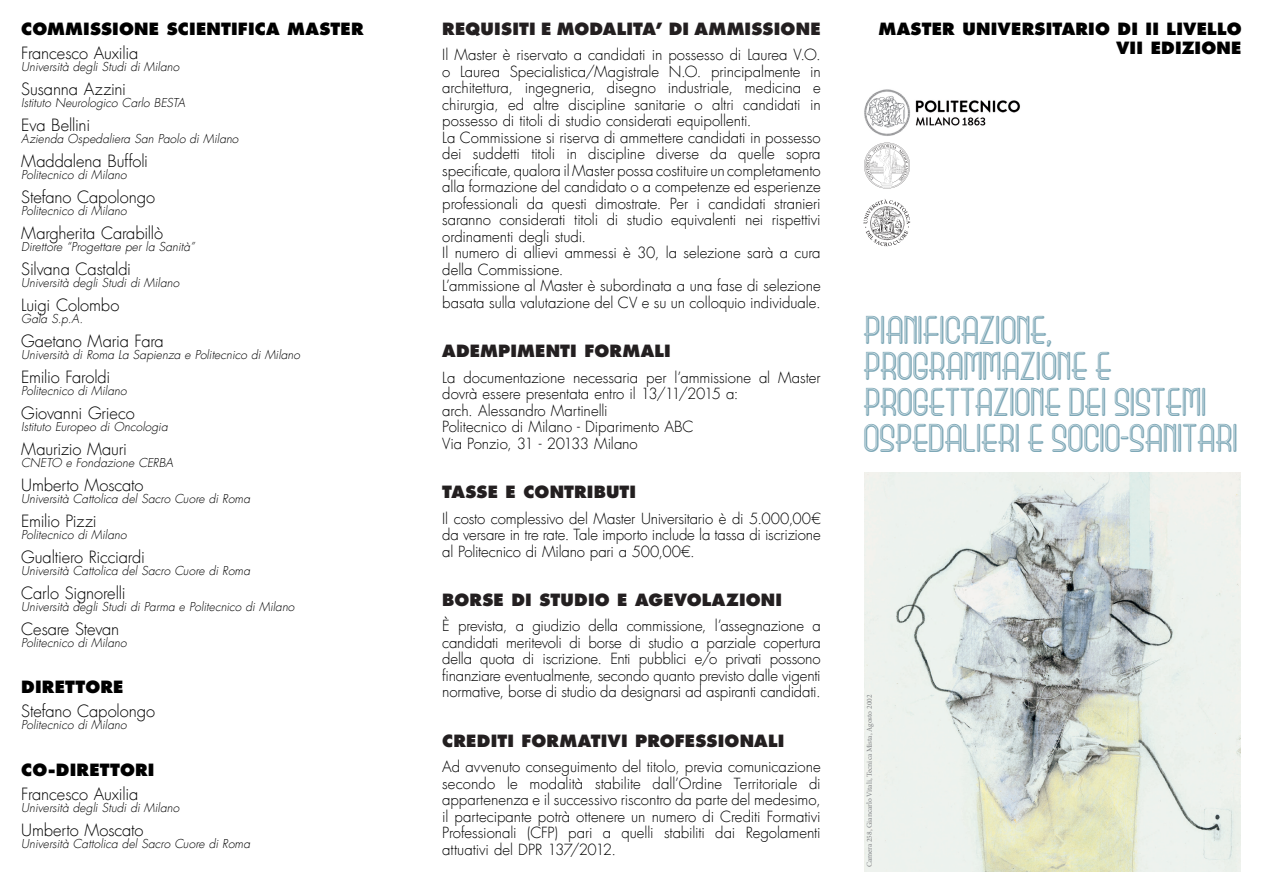
<style>
.page{position:relative;width:1263px;height:893px;background:#fff}
.page>*{position:absolute;margin:0;border:0;box-sizing:border-box;transform-origin:0 0}
.t1{font:37.5px/36px "Beauty School Dropout II";color:#7ea8b7}
.Normale{font:300 16.5px "Futura LT";letter-spacing:-.01em;color:#000}
.Normale-2{font:800 16.5px "Futura LT";letter-spacing:.01em;color:#231f20}
.Normale-3{font:800 16.5px "Futura LT";letter-spacing:.01em;color:#000}
.Normale-4{font:300 15px/16.5px "Futura LT";letter-spacing:-.01em;color:#000;text-align:justify}
.Normale-5{font:italic 300 12px "Futura LT";color:#000}
.t2{font:7.5px "Minion Pro";color:#808285}
</style>
<div class="page">
<svg style="left:864px;top:143px;width:46px;height:46px"></svg>
<svg style="left:864px;top:199px;width:46px;height:47px"></svg>
<img style="left:864px;top:472px;width:377px;height:400px">
<img style="left:864px;top:89px;width:156px;height:47px">
<p class="Normale-3" style="left:21px;top:18px;width:344px">COMMISSIONE SCIENTIFICA MASTER</p>
<p class="Normale" style="left:21px;top:43px;width:119px">Francesco Auxilia</p>
<p class="Normale-5" style="left:21px;top:59px;width:160px">Università degli Studi di Milano</p>
<p class="Normale" style="left:21px;top:79px;width:106px">Susanna Azzini</p>
<p class="Normale-5" style="left:21px;top:95px;width:166px">Istituto Neurologico Carlo BESTA</p>
<p class="Normale" style="left:21px;top:115px;width:70px">Eva Bellini</p>
<p class="Normale-5" style="left:21px;top:131px;width:219px">Azienda Ospedaliera San Paolo di Milano</p>
<p class="Normale" style="left:21px;top:151px;width:128px">Maddalena Buffoli</p>
<p class="Normale-5" style="left:21px;top:167px;width:107px">Politecnico di Milano</p>
<p class="Normale" style="left:21px;top:187px;width:135px">Stefano Capolongo</p>
<p class="Normale-5" style="left:21px;top:203px;width:107px">Politecnico di Milano</p>
<p class="Normale" style="left:21px;top:223px;width:143px">Margherita Carabillò</p>
<p class="Normale-5" style="left:21px;top:239px;width:175px">Direttore “Progettare per la Sanità”</p>
<p class="Normale" style="left:21px;top:259px;width:111px">Silvana Castaldi</p>
<p class="Normale-5" style="left:21px;top:275px;width:160px">Università degli Studi di Milano</p>
<p class="Normale" style="left:21px;top:295px;width:100px">Luigi Colombo</p>
<p class="Normale-5" style="left:21px;top:311px;width:63px">Gala S.p.A.</p>
<p class="Normale" style="left:21px;top:331px;width:144px">Gaetano Maria Fara</p>
<p class="Normale-5" style="left:21px;top:347px;width:280px">Università di Roma La Sapienza e Politecnico di Milano</p>
<p class="Normale" style="left:21px;top:367px;width:91px">Emilio Faroldi</p>
<p class="Normale-5" style="left:21px;top:383px;width:107px">Politecnico di Milano</p>
<p class="Normale" style="left:21px;top:403px;width:115px">Giovanni Grieco</p>
<p class="Normale-5" style="left:21px;top:419px;width:148px">Istituto Europeo di Oncologia</p>
<p class="Normale" style="left:21px;top:439px;width:107px">Maurizio Mauri</p>
<p class="Normale-5" style="left:21px;top:455px;width:153px">CNETO e Fondazione CERBA</p>
<p class="Normale" style="left:21px;top:475px;width:124px">Umberto Moscato</p>
<p class="Normale-5" style="left:21px;top:491px;width:230px">Università Cattolica del Sacro Cuore di Roma</p>
<p class="Normale" style="left:21px;top:511px;width:77px">Emilio Pizzi</p>
<p class="Normale-5" style="left:21px;top:527px;width:107px">Politecnico di Milano</p>
<p class="Normale" style="left:21px;top:547px;width:125px">Gualtiero Ricciardi</p>
<p class="Normale-5" style="left:21px;top:563px;width:230px">Università Cattolica del Sacro Cuore di Roma</p>
<p class="Normale" style="left:21px;top:583px;width:106px">Carlo Signorelli</p>
<p class="Normale-5" style="left:21px;top:599px;width:275px">Università degli Studi di Parma e Politecnico di Milano</p>
<p class="Normale" style="left:21px;top:619px;width:100px">Cesare Stevan</p>
<p class="Normale-5" style="left:21px;top:635px;width:107px">Politecnico di Milano</p>
<p class="Normale-3" style="left:21px;top:676px;width:104px">DIRETTORE</p>
<p class="Normale" style="left:21px;top:701px;width:135px">Stefano Capolongo</p>
<p class="Normale-5" style="left:21px;top:717px;width:107px">Politecnico di Milano</p>
<p class="Normale-3" style="left:21px;top:759px;width:135px">CO-DIRETTORI</p>
<p class="Normale" style="left:21px;top:784px;width:119px">Francesco Auxilia</p>
<p class="Normale-5" style="left:21px;top:800px;width:160px">Università degli Studi di Milano</p>
<p class="Normale" style="left:21px;top:820px;width:124px">Umberto Moscato</p>
<p class="Normale-5" style="left:21px;top:836px;width:230px">Università Cattolica del Sacro Cuore di Roma</p>
<p class="Normale-2" style="left:442px;top:18px;width:380px">REQUISITI E MODALITA’ DI AMMISSIONE</p>
<p class="Normale-4" style="left:442px;top:47px;width:380px">Il Master è riservato a candidati in possesso di Laurea V.O. o Laurea Specialistica/Magistrale N.O. principalmente in architettura, ingegneria, disegno industriale, medicina e chirurgia, ed altre discipline sanitarie o altri candidati in possesso di titoli di studio considerati equipollenti.</p>
<p class="Normale-4" style="left:442px;top:129px;width:380px">La Commissione si riserva di ammettere candidati in possesso dei suddetti titoli in discipline diverse da quelle sopra specificate, qualora il Master possa costituire un completamento alla formazione del candidato o a competenze ed esperienze professionali da questi dimostrate. Per i candidati stranieri saranno considerati titoli di studio equivalenti nei rispettivi ordinamenti degli studi.</p>
<p class="Normale-4" style="left:442px;top:245px;width:380px">Il numero di allievi ammessi è 30, la selezione sarà a cura della Commissione.</p>
<p class="Normale-4" style="left:442px;top:278px;width:380px">L’ammissione al Master è subordinata a una fase di selezione basata sulla valutazione del CV e su un colloquio individuale.</p>
<p class="Normale-2" style="left:442px;top:340px;width:230px">ADEMPIMENTI FORMALI</p>
<p class="Normale-4" style="left:442px;top:369px;width:380px">La documentazione necessaria per l’ammissione al Master dovrà essere presentata entro il 13/11/2015 a:</p>
<p class="Normale-4" style="left:442px;top:402px;width:167px">arch. Alessandro Martinelli</p>
<p class="Normale-4" style="left:442px;top:419px;width:253px">Politecnico di Milano - Diparimento ABC</p>
<p class="Normale-4" style="left:442px;top:435px;width:197px">Via Ponzio, 31 - 20133 Milano</p>
<p class="Normale-2" style="left:442px;top:481px;width:195px">TASSE E CONTRIBUTI</p>
<p class="Normale-4" style="left:442px;top:510px;width:380px">Il costo complessivo del Master Universitario è di 5.000,00€ da versare in tre rate. Tale importo include la tassa di iscrizione al Politecnico di Milano pari a 500,00€.</p>
<p class="Normale-2" style="left:442px;top:589px;width:341px">BORSE DI STUDIO E AGEVOLAZIONI</p>
<p class="Normale-4" style="left:442px;top:618px;width:380px">È prevista, a giudizio della commissione, l’assegnazione a candidati meritevoli di borse di studio a parziale copertura della quota di iscrizione. Enti pubblici e/o privati possono finanziare eventualmente, secondo quanto previsto dalle vigenti normative, borse di studio da designarsi ad aspiranti candidati.</p>
<p class="Normale-2" style="left:442px;top:730px;width:344px">CREDITI FORMATIVI PROFESSIONALI</p>
<p class="Normale-4" style="left:442px;top:759px;width:380px">Ad avvenuto conseguimento del titolo, previa comunicazione secondo le modalità stabilite dall’Ordine Territoriale di appartenenza e il successivo riscontro da parte del medesimo, il partecipante potrà ottenere un numero di Crediti Formativi Professionali (CFP) pari a quelli stabiliti dai Regolamenti attuativi del DPR 137/2012.</p>
<p class="Normale-3" style="left:878px;top:18px;width:365px">MASTER UNIVERSITARIO DI II LIVELLO</p>
<p class="Normale-3" style="left:1116px;top:37px;width:127px">VII EDIZIONE</p>
<p class="t1" style="left:863px;top:312px;width:376px">PIANIFICAZIONE,<br>PROGRAMMAZIONE E<br>PROGETTAZIONE DEI SISTEMI<br>OSPEDALIERI E SOCIO-SANITARI</p>
<p class="t2" style="left:864px;top:867px;width:174px;rotate:-90deg">Camera 258, Giancarlo Vitali, Tecnica Mista, Agosto 2002</p>
</div>
